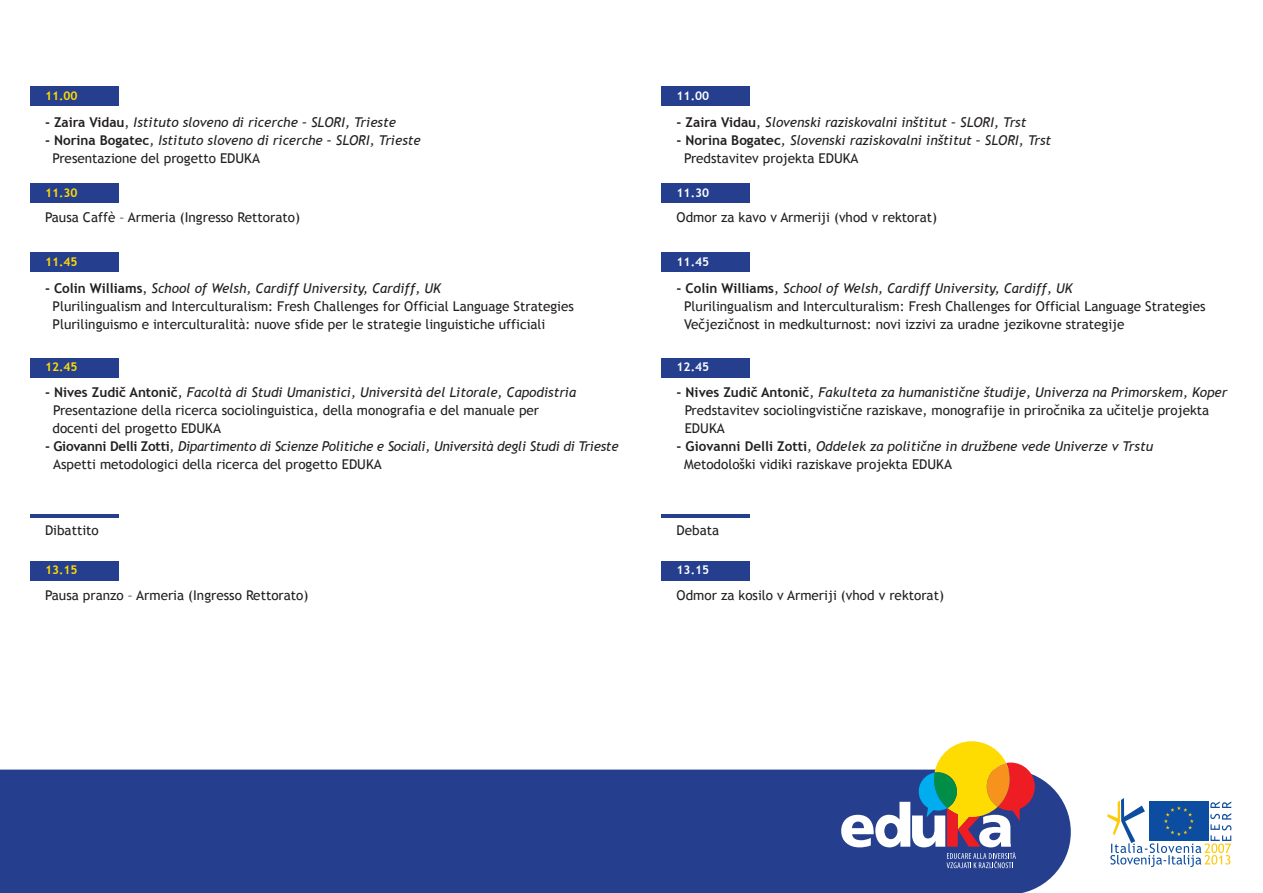
<style>
.page{position:relative;width:1263px;height:893px;background:#fff}
.page>*{position:absolute;margin:0;border:0;box-sizing:border-box;transform-origin:0 0}
.t1{font:13.5px/18px "Trebuchet MS";color:#231f20}
.t2{font:italic 13.5px/18px "Trebuchet MS";color:#231f20}
.t3{font:italic 13.5px/18px "Trebuchet MS";letter-spacing:-.02em;color:#231f20}
.t4{font:700 12px "Trebuchet MS";color:#ffdc01}
.t5{font:700 12px "Trebuchet MS";color:#fff}
.s1{font-weight:700;font-style:normal}
.s2{font-style:normal}
.s3{font-weight:700}
.s4{font-style:italic}
</style>
<div class="page">
<div style="left:30px;top:86px;width:88px;height:20px;background:#253f8e"></div>
<div style="left:30px;top:183px;width:88px;height:20px;background:#253f8e"></div>
<div style="left:0;top:770px;width:841px;height:123px;background:#253f8e"></div>
<svg style="left:1107px;top:798px;width:124px;height:69px"></svg>
<svg style="left:841px;top:741px;width:230px;height:152px"></svg>
<div style="left:30px;top:561px;width:88px;height:20px;background:#253f8e"></div>
<div style="left:30px;top:252px;width:88px;height:20px;background:#253f8e"></div>
<div style="left:30px;top:358px;width:88px;height:20px;background:#253f8e"></div>
<hr style="left:30px;top:514px;width:88px;height:3px;background:#253f8e">
<div style="left:661px;top:86px;width:89px;height:20px;background:#253f8e"></div>
<div style="left:661px;top:183px;width:89px;height:20px;background:#253f8e"></div>
<div style="left:661px;top:561px;width:89px;height:20px;background:#253f8e"></div>
<div style="left:661px;top:252px;width:89px;height:20px;background:#253f8e"></div>
<div style="left:661px;top:358px;width:89px;height:20px;background:#253f8e"></div>
<hr style="left:661px;top:514px;width:89px;height:3px;background:#253f8e">
<p class="t4" style="left:45px;top:88px;width:34px">11.00</p>
<p class="t2" style="left:45px;top:113px;width:352px"><span class="s1">- Zaira Vidau</span><span class="s2">,</span> Istituto sloveno di ricerche – SLORI, Trieste</p>
<p class="t2" style="left:52px;top:131px;width:370px;text-indent:-7px"><span class="s1">- Norina Bogatec</span>, Istituto sloveno di ricerche – SLORI, Trieste<br><span class="s2">Presentazione del progetto EDUKA</span></p>
<p class="t4" style="left:45px;top:185px;width:34px">11.30</p>
<p class="t1" style="left:45px;top:208px;width:257px">Pausa Caffè – Armeria (Ingresso Rettorato)</p>
<p class="t4" style="left:45px;top:254px;width:34px">11.45</p>
<p class="t1" style="left:52px;top:279px;width:523px;text-indent:-7px"><span class="s3">- Colin Williams</span>, <span class="s4">School of Welsh, Cardiff University, Cardiff, UK<br></span>Plurilingualism and Interculturalism: Fresh Challenges for Official Language Strategies<br>Plurilinguismo e interculturalità: nuove sfide per le strategie linguistiche ufficiali</p>
<p class="t4" style="left:45px;top:360px;width:34px">12.45</p>
<p class="t1" style="left:53px;top:383px;width:525px;text-indent:-8px"><span class="s3">- Nives Zudič Antonič</span><span class="s4">, Facoltà di Studi Umanistici, Università del Litorale, Capodistria<br></span>Presentazione della ricerca sociolinguistica, della monografia e del manuale per docenti del progetto EDUKA</p>
<p class="t3" style="left:53px;top:437px;width:567px;text-indent:-8px"><span class="s1">- Giovanni Delli Zotti</span>, Dipartimento di Scienze Politiche e Sociali, Università degli Studi di Trieste<br><span class="s2">Aspetti metodologici della ricerca del progetto EDUKA</span></p>
<p class="t1" style="left:45px;top:521px;width:55px">Dibattito</p>
<p class="t4" style="left:45px;top:563px;width:34px">13.15</p>
<p class="t1" style="left:45px;top:586px;width:265px">Pausa pranzo – Armeria (Ingresso Rettorato)</p>
<p class="t5" style="left:677px;top:88px;width:34px">11.00</p>
<p class="t2" style="left:677px;top:113px;width:351px"><span class="s1">- Zaira Vidau</span><span class="s2">,</span> Slovenski raziskovalni inštitut – SLORI, Trst</p>
<p class="t2" style="left:684px;top:131px;width:369px;text-indent:-7px"><span class="s1">- Norina Bogatec</span>, Slovenski raziskovalni inštitut – SLORI, Trst<br><span class="s2">Predstavitev projekta EDUKA</span></p>
<p class="t5" style="left:677px;top:185px;width:34px">11.30</p>
<p class="t1" style="left:677px;top:208px;width:262px">Odmor za kavo v Armeriji (vhod v rektorat)</p>
<p class="t5" style="left:677px;top:254px;width:34px">11.45</p>
<p class="t1" style="left:684px;top:279px;width:523px;text-indent:-7px"><span class="s3">- Colin Williams</span>, <span class="s4">School of Welsh, Cardiff University, Cardiff, UK<br></span>Plurilingualism and Interculturalism: Fresh Challenges for Official Language Strategies<br>Večjezičnost in medkulturnost: novi izzivi za uradne jezikovne strategije</p>
<p class="t5" style="left:677px;top:360px;width:34px">12.45</p>
<p class="t1" style="left:685px;top:383px;width:544px;text-indent:-8px"><span class="s3">- Nives Zudič Antonič</span><span class="s4">, Fakulteta za humanistične študije, Univerza na Primorskem, Koper<br></span>Predstavitev sociolingvistične raziskave, monografije in priročnika za učitelje projekta<br>EDUKA</p>
<p class="t2" style="left:684px;top:437px;width:471px;text-indent:-7px"><span class="s1">- Giovanni Delli Zotti</span>, Oddelek za politične in družbene vede Univerze v Trstu<br><span class="s2">Metodološki vidiki raziskave projekta EDUKA</span></p>
<p class="t1" style="left:677px;top:521px;width:44px">Debata</p>
<p class="t5" style="left:677px;top:563px;width:34px">13.15</p>
<p class="t1" style="left:677px;top:586px;width:269px">Odmor za kosilo v Armeriji (vhod v rektorat)</p>
</div>
